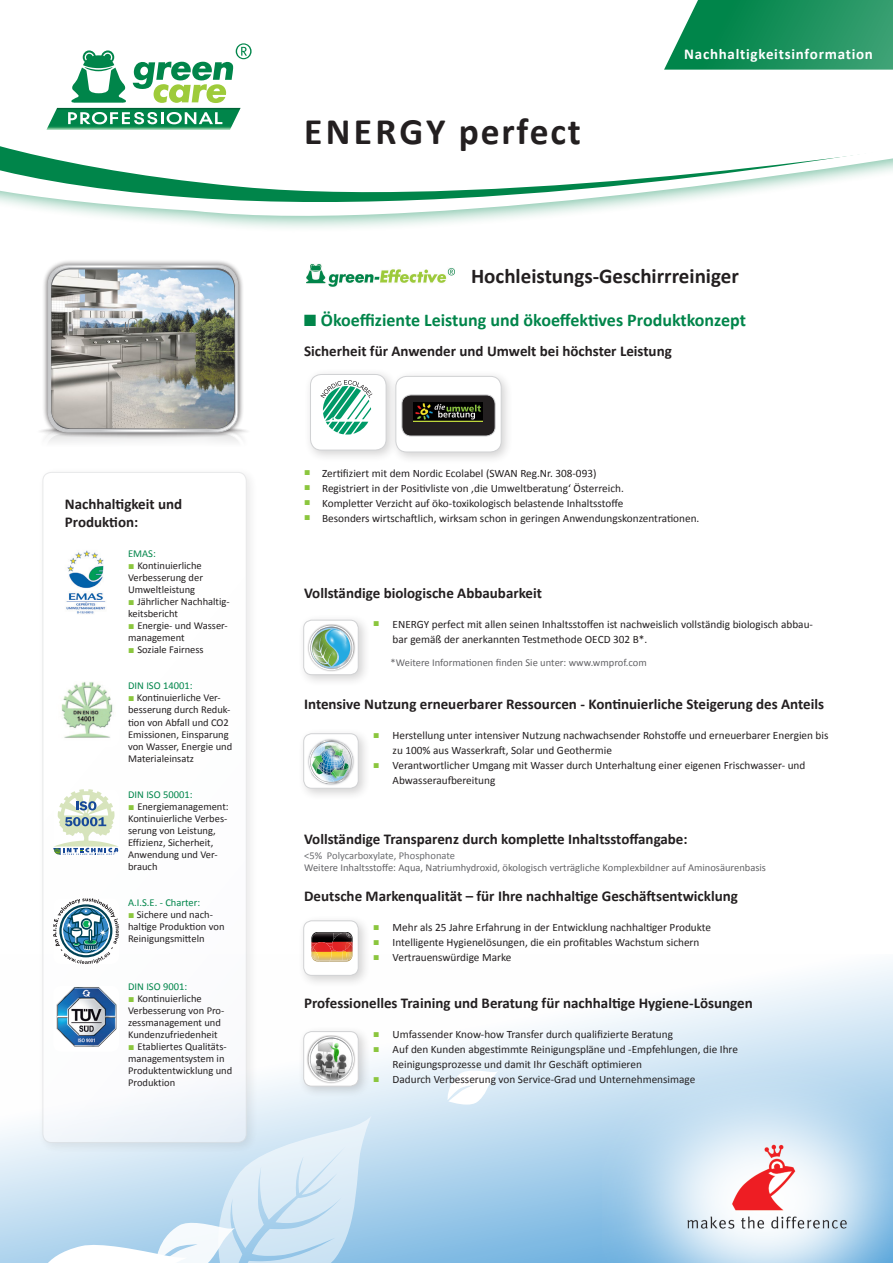
<style>
.page{position:relative;width:893px;height:1263px;background:#fff}
.page>*{position:absolute;margin:0;border:0;box-sizing:border-box;transform-origin:0 0}
.t1{font:700 37.5px "Calibri";letter-spacing:.05em;color:#231f20}
.t2{font:700 21px "Calibri";color:#231f20}
.t3{font:700 18px "Calibri";color:#00854a}
.t4{font:700 15px "Calibri";color:#231f20}
.t5{font:700 15px "Calibri";letter-spacing:.05em;color:#fff}
.t6{font:11.25px/15px "Calibri";color:#231f20}
.t7{font:10.5px/12px "Calibri";color:#231f20}
.t8{font:10.5px "Calibri";color:#636366}
.t9{font:10.5px "Calibri";color:#00854a}
.t10{font:10.5px "Calibri";color:#6c6d70}
.s1{font-family:"Arial";color:#8bc63e}
.s2{font-family:"Arial";font-weight:400;font-size:24.3px}
.s3{font-family:"Arial";font-size:10.5px;color:#8bc63e}
</style>
<div class="page">
<svg style="left:0;top:964px;width:893px;height:299px"></svg>
<svg style="left:40px;top:1115px;width:332px;height:148px;background:#cde3f3"></svg>
<svg style="left:446px;top:1070px;width:52px;height:34px"></svg>
<svg style="left:188px;top:222px;width:266px;height:6px;fill:#f0f7f4"></svg>
<svg style="left:71px;top:212px;width:502px;height:10px"></svg>
<svg style="left:0;top:146px;width:893px;height:66px"></svg>
<div style="left:42px;top:259px;width:202px;height:179px;background:#231f20;opacity:.75"></div>
<svg style="left:48px;top:265px;width:190px;height:167px;background:#d2d3d4"></svg>
<div style="left:50px;top:267px;width:186px;height:163px;border:1px solid #c7c8ca;border-radius:20px"></div>
<img style="left:51px;top:269px;width:183px;height:159px">
<svg style="left:664px;top:0;width:229px;height:70px;background:#2b9968"></svg>
<img style="left:603px;top:1048px;width:290px;height:215px">
<svg style="left:46px;top:43px;width:206px;height:87px"></svg>
<div style="left:297px;top:614px;width:74px;height:73px;background:#231f20;opacity:.2"></div>
<div style="left:304px;top:620px;width:54px;height:55px;background:#fff;border-radius:8px"></div>
<div style="left:303px;top:620px;width:56px;height:55px;border:1px solid #d1d2d4;border-radius:8px"></div>
<img style="left:306px;top:624px;width:50px;height:49px">
<svg style="left:309px;top:625px;width:45px;height:45px"></svg>
<div style="left:297px;top:727px;width:74px;height:74px;background:#231f20;opacity:.2"></div>
<div style="left:304px;top:734px;width:54px;height:54px;background:#fff;border-radius:8px"></div>
<div style="left:303px;top:733px;width:56px;height:56px;border:1px solid #d1d2d4;border-radius:8px"></div>
<img style="left:325px;top:739px;width:12px;height:1px">
<svg style="left:306px;top:740px;width:50px;height:46px"></svg>
<div style="left:297px;top:1025px;width:74px;height:74px;background:#231f20;opacity:.2"></div>
<div style="left:304px;top:1031px;width:54px;height:55px;background:#fff;border-radius:8px"></div>
<div style="left:303px;top:1031px;width:56px;height:55px;border:1px solid #d1d2d4;border-radius:8px"></div>
<img style="left:306px;top:1035px;width:50px;height:49px">
<svg style="left:308px;top:1036px;width:46px;height:47px"></svg>
<div style="left:297px;top:914px;width:74px;height:74px;background:#231f20;opacity:.2"></div>
<div style="left:304px;top:921px;width:54px;height:54px;background:#fff;border-radius:8px"></div>
<svg style="left:311px;top:932px;width:42px;height:30px"></svg>
<div style="left:303px;top:920px;width:56px;height:56px;border:1px solid #d1d2d4;border-radius:8px"></div>
<img style="left:306px;top:264px;width:149px;height:23px">
<div style="left:37px;top:466px;width:222px;height:689px;background:#231f20;opacity:.2"></div>
<div style="left:43px;top:472px;width:203px;height:670px;background:#fefefe;border-radius:9px"></div>
<div style="left:43px;top:472px;width:204px;height:671px;border:1px solid #d1d2d4;border-radius:9px"></div>
<img style="left:66px;top:550px;width:40px;height:64px">
<img style="left:61px;top:682px;width:52px;height:56px">
<svg style="left:53px;top:789px;width:66px;height:66px"></svg>
<svg style="left:53px;top:898px;width:66px;height:66px"></svg>
<img style="left:56px;top:987px;width:61px;height:60px">
<div style="left:304px;top:368px;width:95px;height:94px;background:#231f20;opacity:.2"></div>
<div style="left:310px;top:374px;width:76px;height:76px;background:#fff;border-radius:11px"></div>
<div style="left:310px;top:374px;width:77px;height:76px;border:1px solid #d1d2d4;border-radius:11px"></div>
<svg style="left:320px;top:380px;width:52px;height:54px"></svg>
<div style="left:389px;top:370px;width:125px;height:94px;background:#231f20;opacity:.2"></div>
<div style="left:396px;top:376px;width:105px;height:76px;background:#fff;border-radius:11px"></div>
<div style="left:395px;top:376px;width:107px;height:76px;border:1px solid #d1d2d4;border-radius:11px"></div>
<div style="left:402px;top:395px;width:93px;height:41px;background:#231f20;border-radius:9px"></div>
<img style="left:413px;top:402px;width:69px;height:19px">
<div style="left:401px;top:394px;width:95px;height:42px;border:1px solid #d1d2d4;border-radius:9px"></div>
<p class="t4" style="left:65px;top:494px;width:119px">Nachhaltigkeit und</p>
<p class="t4" style="left:65px;top:512px;width:75px">Produktion:</p>
<p class="t9" style="left:128px;top:547px;width:29px">EMAS:</p>
<p class="t7" style="left:128px;top:560px;width:76px;text-align:justify"><span class="s1">■</span> Kontinuierliche Verbesserung der Umweltleistung</p>
<p class="t7" style="left:128px;top:596px;width:103px"><span class="s1">■</span> Jährlicher Nachhaltig&shy;keitsbericht</p>
<p class="t7" style="left:128px;top:620px;width:101px"><span class="s1">■</span> Energie- und Wasser&shy;management</p>
<p class="t7" style="left:128px;top:644px;width:77px"><span class="s1">■</span> Soziale Fairness</p>
<p class="t9" style="left:128px;top:679px;width:66px">DIN ISO 14001:</p>
<p class="t7" style="left:128px;top:692px;width:106px"><span class="s1">■</span> Kontinuierliche Ver&shy;besserung durch Reduk&shy;tion von Abfall und CO2<br>Emissionen, Einsparung von Wasser, Energie und<br>Materialeinsatz</p>
<p class="t9" style="left:128px;top:787px;width:66px">DIN ISO 50001:</p>
<p class="t7" style="left:128px;top:800px;width:102px"><span class="s1">■</span> Energiemanagement:<br>Kontinuierliche Verbes&shy;serung von Leistung,<br>Effizienz, Sicherheit,<br>Anwendung und Ver&shy;brauch</p>
<p class="t9" style="left:128px;top:895px;width:74px">A.I.S.E. - Charter:</p>
<p class="t7" style="left:128px;top:908px;width:98px"><span class="s1">■</span> Sichere und nach&shy;haltige Produktion von<br>Reinigungsmitteln</p>
<p class="t9" style="left:128px;top:979px;width:61px">DIN ISO 9001:</p>
<p class="t7" style="left:128px;top:992px;width:98px"><span class="s1">■</span> Kontinuierliche<br>Verbesserung von Pro&shy;zessmanagement und<br>Kundenzufriedenheit</p>
<p class="t7" style="left:128px;top:1040px;width:106px"><span class="s1">■</span> Etabliertes Qualitäts&shy;managementsystem in<br>Produktentwicklung und<br>Produktion</p>
<p class="t1" style="left:304px;top:108px;width:278px">ENERGY perfect</p>
<p class="t5" style="left:684px;top:44px;width:190px">Nachhaltigkeitsinformation</p>
<p class="t2" style="left:471px;top:263px;width:269px">Hochleistungs-Geschirrreiniger</p>
<p class="t3" style="left:303px;top:309px;width:444px"><span class="s2">■</span> Ökoeffiziente Leistung und ökoeffektives Produktkonzept</p>
<p class="t4" style="left:304px;top:341px;width:369px">Sicherheit für Anwender und Umwelt bei höchster Leistung</p>
<p class="t6" style="left:304px;top:465px;width:294px"><span class="s3">■</span> Zertifiziert mit dem Nordic Ecolabel (SWAN Reg.Nr. 308-093)</p>
<p class="t6" style="left:304px;top:480px;width:321px"><span class="s3">■</span> Registriert in der Positivliste von ‚die Umweltberatung‘ Österreich.</p>
<p class="t6" style="left:304px;top:495px;width:321px"><span class="s3">■</span> Kompletter Verzicht auf öko-toxikologisch belastende Inhaltsstoffe</p>
<p class="t6" style="left:304px;top:510px;width:397px"><span class="s3">■</span> Besonders wirtschaftlich, wirksam schon in geringen Anwendungskonzentrationen.</p>
<p class="t4" style="left:304px;top:583px;width:239px">Vollständige biologische Abbaubarkeit</p>
<p class="t6" style="left:393px;top:616px;width:422px;text-indent:-20px"><span class="s3">■</span> ENERGY perfect mit allen seinen Inhaltsstoffen ist nachweislich vollständig biologisch abbau&shy;bar gemäß der anerkannten Testmethode OECD 302 B*.</p>
<p class="t8" style="left:391px;top:656px;width:258px">*Weitere Informationen finden Sie unter: www.wmprof.com</p>
<p class="t4" style="left:304px;top:694px;width:521px">Intensive Nutzung erneuerbarer Ressourcen - Kontinuierliche Steigerung des Anteils</p>
<p class="t6" style="left:393px;top:728px;width:437px;text-indent:-20px"><span class="s3">■</span> Herstellung unter intensiver Nutzung nachwachsender Rohstoffe und erneuerbarer Energien bis zu 100% aus Wasserkraft, Solar und Geothermie</p>
<p class="t6" style="left:393px;top:758px;width:414px;text-indent:-20px"><span class="s3">■</span> Verantwortlicher Umgang mit Wasser durch Unterhaltung einer eigenen Frischwasser- und<br>Abwasseraufbereitung</p>
<p class="t4" style="left:304px;top:829px;width:385px">Vollständige Transparenz durch komplette Inhaltsstoffangabe:</p>
<p class="t10" style="left:304px;top:849px;width:152px">&lt;5% Polycarboxylate, Phosphonate</p>
<p class="t8" style="left:304px;top:861px;width:463px">Weitere Inhaltsstoffe: Aqua, Natriumhydroxid, ökologisch verträgliche Komplexbildner auf Aminosäurenbasis</p>
<p class="t4" style="left:304px;top:886px;width:435px">Deutsche Markenqualität – für Ihre nachhaltige Geschäftsentwicklung</p>
<p class="t6" style="left:373px;top:920px;width:340px"><span class="s3">■</span> Mehr als 25 Jahre Erfahrung in der Entwicklung nachhaltiger Produkte</p>
<p class="t6" style="left:373px;top:935px;width:328px"><span class="s3">■</span> Intelligente Hygienelösungen, die ein profitables Wachstum sichern</p>
<p class="t6" style="left:373px;top:950px;width:140px"><span class="s3">■</span> Vertrauenswürdige Marke</p>
<p class="t4" style="left:304px;top:993px;width:450px">Professionelles Training und Beratung für nachhaltige Hygiene-Lösungen</p>
<p class="t6" style="left:373px;top:1027px;width:301px"><span class="s3">■</span> Umfassender Know-how Transfer durch qualifizierte Beratung</p>
<p class="t6" style="left:393px;top:1042px;width:347px;text-indent:-20px"><span class="s3">■</span> Auf den Kunden abgestimmte Reinigungspläne und -Empfehlungen, die Ihre<br>Reinigungsprozesse und damit Ihr Geschäft optimieren</p>
<p class="t6" style="left:373px;top:1072px;width:324px"><span class="s3">■</span> Dadurch Verbesserung von Service-Grad und Unternehmensimage</p>
</div>
